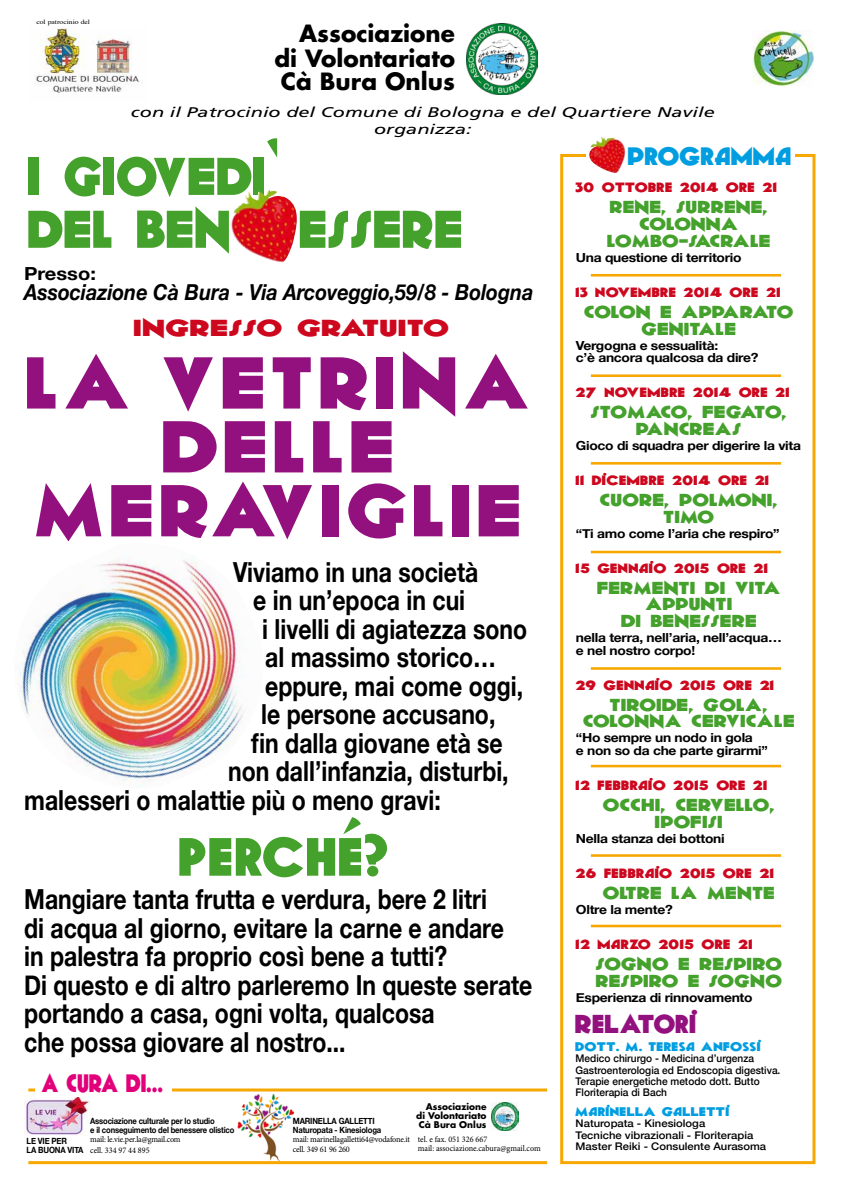
<style>
.page{position:relative;width:842px;height:1191px;background:#fff}
.page>*{position:absolute;margin:0;border:0;box-sizing:border-box;transform-origin:0 0}
.t1{font:800 72.7px/63.9px "Geomancy";letter-spacing:.05em;color:#93117e;text-align:center;scale:1.13 1}
.t2{font:800 53.4px "Geomancy";color:#44a12b;scale:1.06 1}
.t3{font:800 52.5px/52.9px "Geomancy";letter-spacing:-.01em;color:#44a12b}
.t4{font:700 27.6px/28.5px "Helvetica Neue";color:#000;scale:.83 1}
.t5{font:800 25.7px "Geomancy";letter-spacing:-.01em;color:#93117e;scale:1.07 1}
.t6{font:800 25px "Geomancy";letter-spacing:-.01em;color:#e2007a;scale:.86 1}
.t7{font:800 25px "Geomancy";letter-spacing:-.01em;color:#009ee0;scale:1.1 1}
.t8{font:700 23.1px/23.9px "Futura";color:#000;text-align:justify}
.t9{font:800 23px "Geomancy";color:#cd071e;scale:1.42 1}
.t10{font:italic 700 22px "Helvetica Neue";color:#000;scale:.9 1}
.t11{font:700 18px "Helvetica Neue";color:#000;scale:1.12 1}
.t12{font:800 17.2px/16.7px "Geomancy";color:#44a12b;text-align:center;scale:1.23 1}
.t13{font:italic 14px/16.8px "Frutiger";color:#000;text-align:center;scale:1.43 1}
.t14{font:800 13.4px "Geomancy";color:#cd071e;scale:1.23 1}
.t15{font:700 12.5px/12.4px "Helvetica Neue";letter-spacing:-.02em;color:#000;scale:1.11 1}
.t16{font:800 12.4px "Geomancy";color:#009ee0;scale:1.23 1}
.t17{font:500 10.5px/11.5px "Helvetica Neue";color:#000;scale:.96 1}
.t18{font:500 10.5px/11.5px "Helvetica Neue";color:#000;scale:1.07 1}
.t19{font:700 9px/9.3px "Futura";color:#000;text-align:justify}
.t20{font:8.6px/10.3px "Minion Pro";letter-spacing:-.015em;color:#000;scale:.95 1}
.t21{font:700 8.6px/9.3px "Helvetica Neue";letter-spacing:-.02em;color:#000;scale:.89 1}
.t22{font:700 8.6px/9.3px "Helvetica Neue";letter-spacing:-.02em;color:#000;scale:.9 1}
.t23{font:8.6px/9.3px "Minion Pro";letter-spacing:-.015em;color:#000;scale:.96 1}
.t24{font:6.4px "Times";color:#000;scale:1.19 1}
</style>
<div class="page">
<img style="left:752px;top:31px;width:62px;height:55px">
<img style="left:467px;top:24px;width:71px;height:71px">
<img style="left:35px;top:28px;width:108px;height:65px">
<img style="left:245px;top:191px;width:22px;height:9px">
<hr style="left:591px;top:274px;width:190px;height:2px;background:#f7a800">
<hr style="left:591px;top:374px;width:190px;height:3px;background:#f7a800">
<hr style="left:591px;top:462px;width:190px;height:2px;background:#f7a800">
<hr style="left:591px;top:551px;width:190px;height:2px;background:#f7a800">
<hr style="left:591px;top:667px;width:190px;height:3px;background:#f7a800">
<hr style="left:591px;top:765px;width:190px;height:2px;background:#f7a800">
<hr style="left:591px;top:854px;width:190px;height:3px;background:#f7a800">
<hr style="left:591px;top:924px;width:190px;height:3px;background:#f7a800">
<img style="left:491px;top:1102px;width:28px;height:28px">
<img style="left:24px;top:1095px;width:67px;height:40px">
<img style="left:237px;top:1091px;width:63px;height:74px">
<hr style="left:28px;top:1161px;width:519px;height:3px;background:#f7a800">
<hr style="left:28px;top:1088px;width:519px;height:3px;background:#f7a800">
<div style="left:560px;top:154px;width:255px;height:1010px;border:3px solid #f7a800"></div>
<svg style="left:586px;top:137px;width:42px;height:36px"></svg>
<img style="left:589px;top:137px;width:13px;height:29px">
<div style="left:628px;top:146px;width:167px;height:24px;background:#fff"></div>
<div style="left:35px;top:1073px;width:136px;height:23px;background:#fff"></div>
<img style="left:18px;top:556px;width:228px;height:230px">
<p class="t24" style="left:36px;top:16px;width:47px">col patrocinio del</p>
<p class="t8" style="left:274px;top:21px;width:182px;text-indent:25px">Associazione di Volontariato Cà Bura Onlus</p>
<p class="t13" style="left:131px;top:104px;width:410px">con il Patrocinio del Comune di Bologna e del Quartiere Navile organizza:</p>
<h3 class="t3" style="left:28px;top:149px;width:254px">I GIOVEDI’<br>DEL BEN</h3>
<p class="t7" style="left:628px;top:137px;width:151px">PROGRAMMA</p>
<p class="t14" style="left:576px;top:178px;width:165px">30 OTTOBRE 2014 ORE 21</p>
<p class="t12" style="left:607px;top:199px;width:135px">RENE, SURRENE,<br>COLONNA<br>LOMBO-SACRALE</p>
<p class="t15" style="left:576px;top:251px;width:151px">Una questione di territorio</p>
<p class="t14" style="left:576px;top:282px;width:168px">13 NOVEMBRE 2014 ORE 21</p>
<p class="t12" style="left:585px;top:303px;width:172px">COLON E APPARATO<br>GENITALE</p>
<p class="t15" style="left:576px;top:339px;width:166px">Vergogna e sessualità:<br>c’è ancora qualcosa da dire?</p>
<p class="t14" style="left:576px;top:382px;width:176px">27 NOVEMBRE 2014 ORE 21</p>
<p class="t12" style="left:591px;top:403px;width:161px">STOMACO, FEGATO,<br>PANCREAS</p>
<p class="t15" style="left:576px;top:439px;width:204px">Gioco di squadra per digerire la vita</p>
<p class="t14" style="left:576px;top:470px;width:159px">11 DICEMBRE 2014 ORE 21</p>
<p class="t12" style="left:600px;top:491px;width:147px">CUORE, POLMONI,<br>TIMO</p>
<p class="t15" style="left:576px;top:527px;width:185px">“Ti amo come l’aria che respiro”</p>
<p class="t14" style="left:576px;top:558px;width:158px">15 GENNAIO 2015 ORE 21</p>
<p class="t12" style="left:597px;top:579px;width:151px">FERMENTI DI VITA<br>APPUNTI<br>DI BENESSERE</p>
<p class="t15" style="left:576px;top:631px;width:187px">nella terra, nell’aria, nell’acqua… e nel nostro corpo!</p>
<p class="t14" style="left:576px;top:675px;width:163px">29 GENNAIO 2015 ORE 21</p>
<p class="t12" style="left:583px;top:696px;width:174px">TIROIDE, GOLA,<br>COLONNA CERVICALE</p>
<p class="t15" style="left:576px;top:731px;width:174px">“Ho sempre un nodo in gola<br>e non so da che parte girarmi”</p>
<p class="t14" style="left:576px;top:775px;width:158px">12 FEBBRAIO 2015 ORE 21</p>
<p class="t12" style="left:603px;top:796px;width:142px">OCCHI, CERVELLO,<br>IPOFISI</p>
<p class="t15" style="left:576px;top:831px;width:136px">Nella stanza dei bottoni</p>
<p class="t14" style="left:576px;top:863px;width:163px">26 FEBBRAIO 2015 ORE 21</p>
<p class="t12" style="left:603px;top:884px;width:142px">OLTRE LA MENTE</p>
<p class="t15" style="left:576px;top:902px;width:89px">Oltre la mente?</p>
<p class="t14" style="left:576px;top:934px;width:146px">12 MARZO 2015 ORE 21</p>
<p class="t12" style="left:596px;top:955px;width:153px;text-align:left">SOGNO E RESPIRO<br>RESPIRO E SOGNO</p>
<p class="t15" style="left:576px;top:990px;width:161px">Esperienza di rinnovamento</p>
<p class="t5" style="left:576px;top:1004px;width:115px">RELATORI</p>
<p class="t16" style="left:576px;top:1037px;width:153px">DOTT. M. TERESA ANFOSSI</p>
<p class="t17" style="left:576px;top:1052px;width:215px">Medico chirurgo - Medicina d’urgenza Gastroenterologia ed Endoscopia digestiva.<br>Terapie energetiche metodo dott. Butto Floriterapia di Bach</p>
<p class="t16" style="left:576px;top:1102px;width:127px">MARINELLA GALLETTI</p>
<p class="t18" style="left:576px;top:1117px;width:180px">Naturopata - Kinesiologa<br>Tecniche vibrazionali - Floriterapia<br>Master Reiki - Consulente Aurasoma</p>
<h3 class="t3" style="left:300px;top:202px;width:166px">ESSERE</h3>
<p class="t11" style="left:24px;top:262px;width:66px">Presso:</p>
<p class="t10" style="left:24px;top:278px;width:568px">Associazione Cà Bura - Via Arcoveggio,59/8 - Bologna</p>
<p class="t9" style="left:134px;top:310px;width:224px">INGRESSO GRATUITO</p>
<h1 class="t1" style="left:27px;top:350px;width:450px">LA VETRINA<br>DELLE<br>MERAVIGLIE</h1>
<p class="t4" style="left:233px;top:557px;width:297px">Viviamo in una società</p>
<p class="t4" style="left:253px;top:585px;width:257px">e in un’epoca in cui</p>
<p class="t4" style="left:262px;top:614px;width:321px">i livelli di agiatezza sono</p>
<p class="t4" style="left:265px;top:642px;width:280px">al massimo storico…</p>
<p class="t4" style="left:265px;top:671px;width:312px">eppure, mai come oggi,</p>
<p class="t4" style="left:261px;top:699px;width:284px">le persone accusano,</p>
<p class="t4" style="left:251px;top:728px;width:305px">fin dalla giovane età se</p>
<p class="t4" style="left:228px;top:756px;width:339px">non dall’infanzia, disturbi,</p>
<p class="t4" style="left:24px;top:785px;width:503px">malesseri o malattie più o meno gravi:</p>
<h2 class="t2" style="left:179px;top:816px;width:201px">PERCHÉ?</h2>
<p class="t4" style="left:24px;top:884px;width:614px">Mangiare tanta frutta e verdura, bere 2 litri<br>di acqua al giorno, evitare la carne e andare<br>in palestra fa proprio così bene a tutti?<br>Di questo e di altro parleremo In queste serate portando a casa, ogni volta, qualcosa<br>che possa giovare al nostro...</p>
<p class="t6" style="left:42px;top:1064px;width:143px">A CURA DI...</p>
<p class="t19" style="left:416px;top:1101px;width:72px;text-indent:10px">Associazione di Volontariato Cà Bura Onlus</p>
<p class="t22" style="left:293px;top:1115px;width:100px;text-indent:46px">Galletti<br>Naturopata - Kinesiologa</p>
<p class="t23" style="left:293px;top:1134px;width:123px">mail: marinellagalletti64@vodafone.it cell. 349 61 96 260</p>
<p class="t20" style="left:418px;top:1134px;width:131px;line-height:9.3px">tel. e fax. 051 326 667<br>mail: associazione.cabura@gmail.com</p>
<p class="t22" style="left:293px;top:1115px;width:14px">Marinella</p>
<p class="t21" style="left:90px;top:1115px;width:164px">Associazione culturale per lo studio<br>e il conseguimento del benessere olistico</p>
<p class="t20" style="left:90px;top:1134px;width:97px">mail: le.vie.per.la@gmail.com cell. 334 97 44 895</p>
<p class="t22" style="left:27px;top:1135px;width:65px">LE VIE PER<br>LA BUONA VITA</p>
</div>
